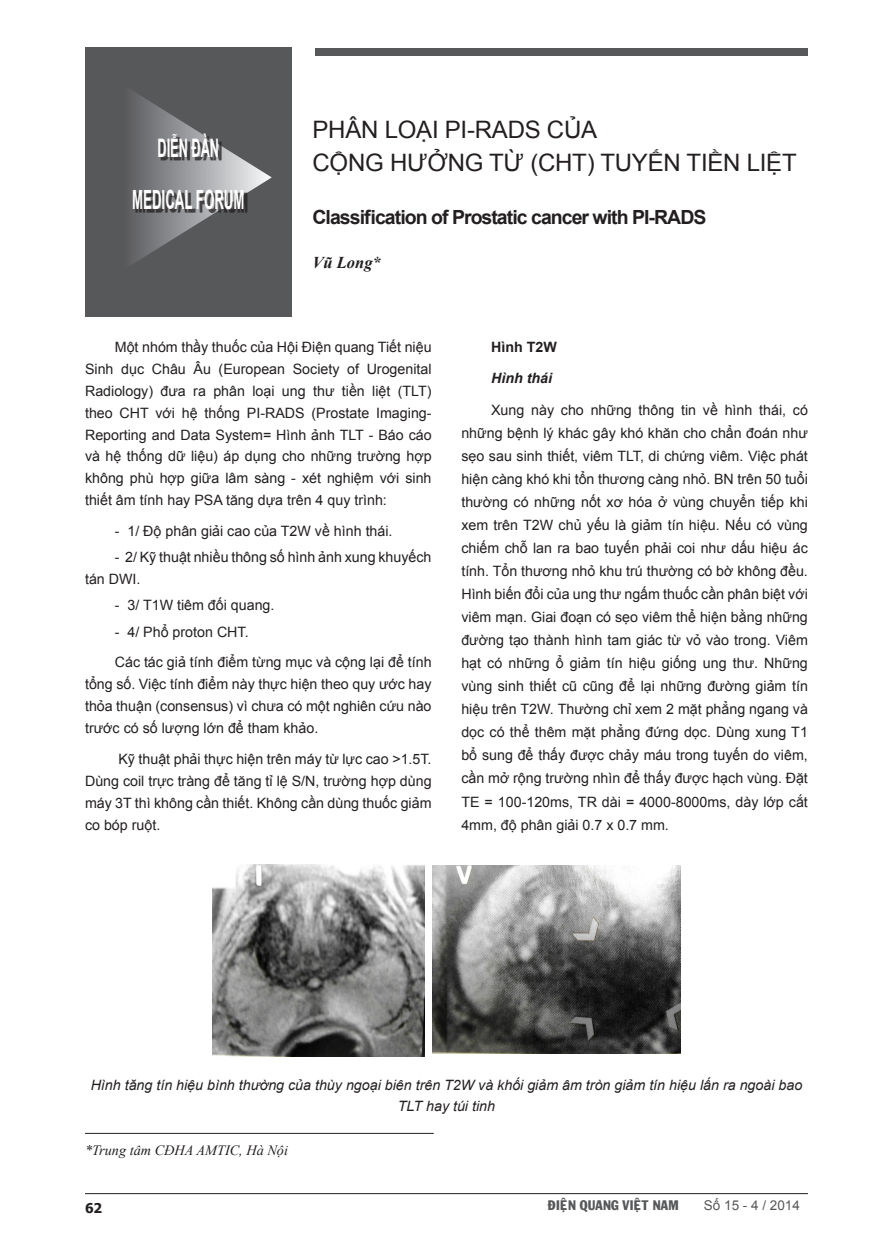
<style>
.page{position:relative;width:893px;height:1255px;background:#fff}
.page>*{position:absolute;margin:0;border:0;box-sizing:border-box;transform-origin:0 0}
.t1{font:700 26.4px "Arial";color:#fff;scale:.5 1}
.t2{font:700 25.5px "Arial";color:#fff;scale:.5 1}
.tit_bai{font:24px "Arial";letter-spacing:-.01em;color:#231f20}
.title_tieng_anh{font:700 19.5px "Arial";letter-spacing:-.05em;color:#231f20}
.ten_tac_gia{font:italic 700 16.5px "Times New Roman";color:#231f20}
.t3{font:14.25px/23.1px "Arial";color:#231f20;text-align:justify}
.t4{font:italic 14.25px/21px "Arial";color:#231f20;text-align:center}
.chu_tihch_tg{font:italic 14.25px "Times New Roman";color:#231f20}
.t5{font:italic 700 14.25px "Arial";color:#231f20}
.t6{font:700 14.25px "Arial";color:#231f20}
.t7{font:13.5px "VNI Franko";color:#57585a}
.t8{font:13.5px "Arial";color:#57585a}
.t9{font:700 13.5px "Tahoma";color:#231f20}
</style>
<div class="page">
<hr style="left:85px;top:1193px;width:723px;height:1px;background:#231f20">
<div style="left:85px;top:48px;width:207px;height:269px;background:#57585a"></div>
<svg style="left:132px;top:91px;width:140px;height:173px"></svg>
<div style="left:161px;top:136px;width:61px;height:25px;background:#231f20;opacity:.75"></div>
<div style="left:135px;top:192px;width:112px;height:21px;background:#231f20;opacity:.75"></div>
<div style="left:316px;top:48px;width:492px;height:7px;background:#57585a"></div>
<hr style="left:85px;top:1132px;width:349px;height:1px;background:#231f20">
<img style="left:212px;top:864px;width:213px;height:192px">
<img style="left:433px;top:865px;width:248px;height:188px">
<h2 class="t2" style="left:158px;top:130px;width:125px">DIỄN ĐÀN</h2>
<h1 class="t1" style="left:132px;top:181px;width:226px">MEDICAL FORUM</h1>
<p class="tit_bai" style="left:313px;top:113px;width:286px">PHÂN LOẠI PI-RADS CỦA</p>
<p class="tit_bai" style="left:313px;top:146px;width:486px">CỘNG HƯỞNG TỪ (CHT) TUYẾN TIỀN LIỆT</p>
<p class="title_tieng_anh" style="left:313px;top:203px;width:395px">Classification of Prostatic cancer with PI-RADS</p>
<p class="ten_tac_gia" style="left:313px;top:251px;width:70px">Vũ Long*</p>
<p class="t3" style="left:85px;top:335px;width:348px;line-height:21.9px;text-indent:30px">Một nhóm thầy thuốc của Hội Điện quang Tiết niệu Sinh dục Châu Âu (European Society of Urogenital Radiology) đưa ra phân loại ung thư tiền liệt (TLT) theo CHT với hệ thống PI-RADS (Prostate Imaging-Reporting and Data System= Hình ảnh TLT - Báo cáo và hệ thống dữ liệu) áp dụng cho những trường hợp không phù hợp giữa lâm sàng - xét nghiệm với sinh thiết âm tính hay PSA tăng dựa trên 4 quy trình:</p>
<p class="t3" style="left:115px;top:519px;width:279px">- 1/ Độ phân giải cao của T2W về hình thái.</p>
<p class="t3" style="left:85px;top:546px;width:348px;line-height:21.9px;text-indent:30px">- 2/ Kỹ thuật nhiều thông số hình ảnh xung khuyếch tán DWI.</p>
<p class="t3" style="left:115px;top:593px;width:161px">- 3/ T1W tiêm đối quang.</p>
<p class="t3" style="left:115px;top:620px;width:135px">- 4/ Phổ proton CHT.</p>
<p class="t3" style="left:85px;top:651px;width:348px;line-height:21.9px;text-indent:30px">Các tác giả tính điểm từng mục và cộng lại để tính tổng số. Việc tính điểm này thực hiện theo quy ước hay thỏa thuận (consensus) vì chưa có một nghiên cứu nào trước có số lượng lớn để tham khảo.</p>
<p class="t3" style="left:85px;top:747px;width:348px;line-height:21.9px;text-indent:33px">Kỹ thuật phải thực hiện trên máy từ lực cao &gt;1.5T.<br>Dùng coil trực tràng để tăng tỉ lệ S/N, trường hợp dùng máy 3T thì không cần thiết. Không cần dùng thuốc giảm co bóp ruột.</p>
<p class="t6" style="left:491px;top:336px;width:67px">Hình T2W</p>
<p class="t5" style="left:491px;top:368px;width:62px">Hình thái</p>
<p class="t3" style="left:461px;top:398px;width:348px;text-indent:30px">Xung này cho những thông tin về hình thái, có những bệnh lý khác gây khó khăn cho chẩn đoán như sẹo sau sinh thiết, viêm TLT, di chứng viêm. Việc phát hiện càng khó khi tổn thương càng nhỏ. BN trên 50 tuổi thường có những nốt xơ hóa ở vùng chuyển tiếp khi xem trên T2W chủ yếu là giảm tín hiệu. Nếu có vùng chiếm chỗ lan ra bao tuyến phải coi như dấu hiệu ác tính. Tổn thương nhỏ khu trú thường có bờ không đều.<br>Hình biến đổi của ung thư ngấm thuốc cần phân biệt với viêm mạn. Giai đoạn có sẹo viêm thể hiện bằng những đường tạo thành hình tam giác từ vỏ vào trong. Viêm hạt có những ổ giảm tín hiệu giống ung thư. Những vùng sinh thiết cũ cũng để lại những đường giảm tín hiệu trên T2W. Thường chỉ xem 2 mặt phẳng ngang và dọc có thể thêm mặt phẳng đứng dọc. Dùng xung T1 bổ sung để thấy được chảy máu trong tuyến do viêm, cần mở rộng trường nhìn để thấy được hạch vùng. Đặt TE = 100-120ms, TR dài = 4000-8000ms, dày lớp cắt 4mm, độ phân giải 0.7 x 0.7 mm.</p>
<p class="t4" style="left:91px;top:1074px;width:713px">Hình tăng tín hiệu bình thường của thùy ngoại biên trên T2W và khối giảm âm tròn giảm tín hiệu lấn ra ngoài bao<br>TLT hay túi tinh</p>
<p class="chu_tihch_tg" style="left:85px;top:1140px;width:204px">*Trung tâm CĐHA AMTIC, Hà Nội</p>
<p class="t9" style="left:85px;top:1198px;width:19px">62</p>
<p class="t7" style="left:548px;top:1194px;width:132px">ÑIEÄN QUANG VIEÄT NAM</p>
<p class="t8" style="left:704px;top:1195px;width:98px">Số 15 - 4 / 2014</p>
</div>
